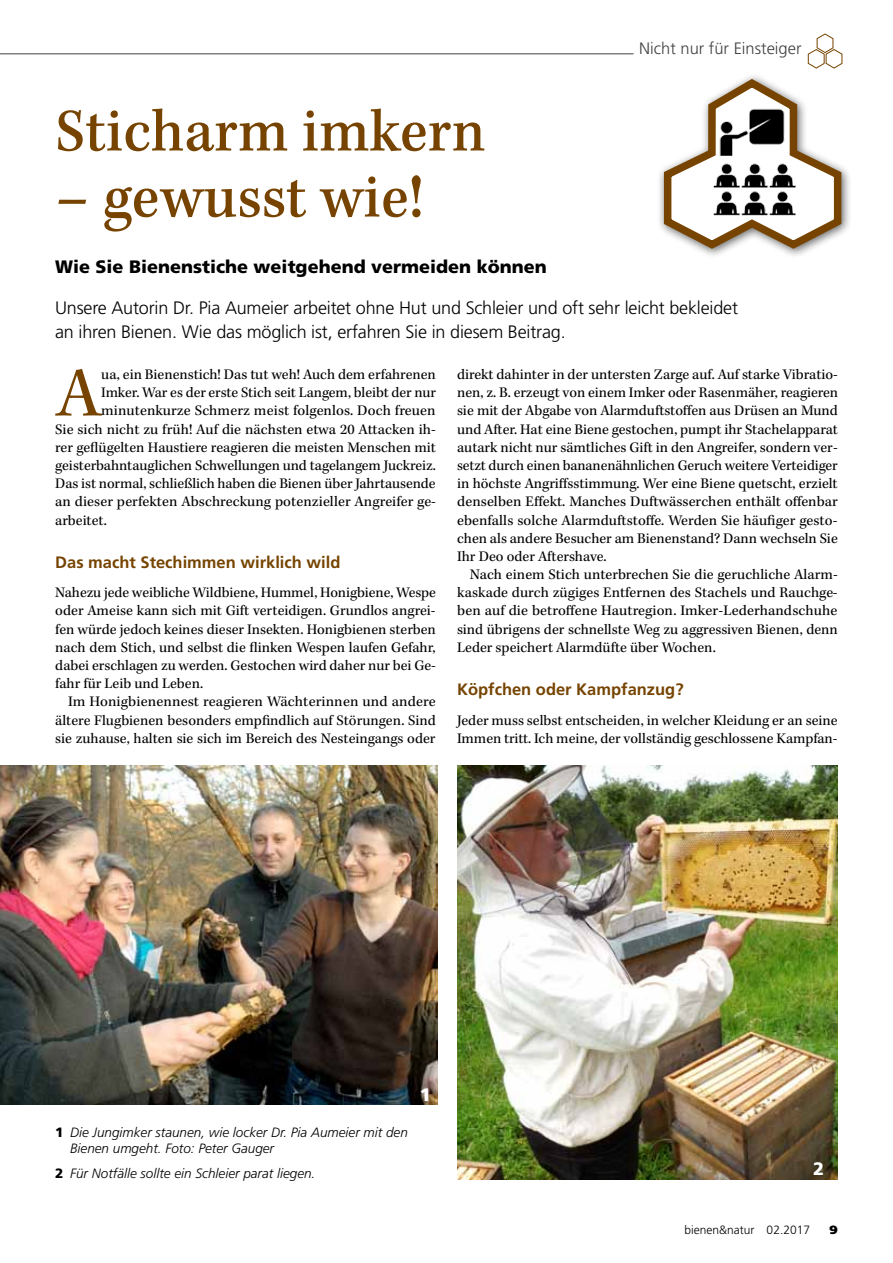
<style>
.page{position:relative;width:893px;height:1263px;background:#fff}
.page>*{position:absolute;margin:0;border:0;box-sizing:border-box;transform-origin:0 0}
.t1{font:72.3px "Kepler Std";color:#764400}
.t2{font:63px "Kepler Std Medium Scn Capt";color:#764400}
.t3{font:300 18px/24px "Frutiger LT Std";letter-spacing:-.01em;color:#000}
.t4{font:900 18px "Frutiger LT Std";color:#000}
.t5{font:900 18px "Frutiger LT Std";color:#fff}
.t6{font:700 16.5px "Frutiger LT Std";color:#764400}
.t7{font:300 16.5px "Frutiger LT Std";color:#414042}
.t8{font:15px/18.1px "Kepler Std";color:#000;text-align:justify}
.t9{font:italic 300 13.5px/16.5px "Frutiger LT Std";color:#000}
.t10{font:300 12px "Frutiger LT Std";color:#000}
.t11{font:900 12px "Frutiger LT Std";color:#000}
.s1{font-weight:900;font-style:normal}
</style>
<div class="page">
<div style="left:656px;top:72px;width:196px;height:187px;background:#000;opacity:.6"></div>
<svg style="left:660px;top:33px;width:185px;height:220px"></svg>
<img style="left:719px;top:109px;width:68px;height:46px">
<img style="left:708px;top:162px;width:89px;height:54px">
<hr style="left:0;top:53px;width:634px;height:1px;background:#414042">
<img style="left:0;top:766px;width:438px;height:338px">
<img style="left:457px;top:766px;width:381px;height:413px">
<p class="t7" style="left:639px;top:39px;width:164px">Nicht nur für Einsteiger</p>
<h2 class="t2" style="left:55px;top:96px;width:432px">Sticharm imkern</h2>
<h2 class="t2" style="left:55px;top:162px;width:370px">– gewusst wie!</h2>
<p class="t4" style="left:55px;top:255px;width:493px">Wie Sie Bienenstiche weitgehend vermeiden können</p>
<p class="t3" style="left:55px;top:296px;width:684px">Unsere Autorin Dr. Pia Aumeier arbeitet ohne Hut und Schleier und oft sehr leicht bekleidet an ihren Bienen. Wie das möglich ist, erfahren Sie in diesem Beitrag.</p>
<h1 class="t1" style="left:56px;top:352px;width:47px">A</h1>
<p class="t8" style="left:101px;top:366px;width:336px">ua, ein Bienenstich! Das tut weh! Auch dem erfahrenen</p>
<p class="t8" style="left:457px;top:366px;width:382px">direkt dahinter in der untersten Zarge auf. Auf starke Vibratio&shy;nen, z. B. erzeugt von einem Imker oder Rasenmäher, reagieren sie mit der Abgabe von Alarmduftstoffen aus Drüsen an Mund und After. Hat eine Biene gestochen, pumpt ihr Stachelapparat autark nicht nur sämtliches Gift in den Angreifer, sondern ver&shy;setzt durch einen bananenähnlichen Geruch weitere Verteidiger in höchste Angriffsstimmung. Wer eine Biene quetscht, erzielt denselben Effekt. Manches Duftwässerchen enthält offenbar ebenfalls solche Alarmduftstoffe. Werden Sie häufiger gesto&shy;chen als andere Besucher am Bienenstand? Dann wechseln Sie Ihr Deo oder Aftershave.</p>
<p class="t8" style="left:457px;top:566px;width:382px;text-indent:13px">Nach einem Stich unterbrechen Sie die geruchliche Alarm&shy;kaskade durch zügiges Entfernen des Stachels und Rauchge&shy;ben auf die betroffene Hautregion. Imker-Lederhandschuhe sind übrigens der schnellste Weg zu aggressiven Bienen, denn Leder speichert Alarmdüfte über Wochen.</p>
<p class="t6" style="left:457px;top:680px;width:228px">Köpfchen oder Kampfanzug?</p>
<p class="t8" style="left:457px;top:711px;width:382px">Jeder muss selbst entscheiden, in welcher Kleidung er an seine<br>Immen tritt. Ich meine, der vollständig geschlossene Kampfan-</p>
<p class="t8" style="left:101px;top:384px;width:336px">Imker. War es der erste Stich seit Langem, bleibt der nur</p>
<p class="t8" style="left:101px;top:402px;width:336px">minutenkurze Schmerz meist folgenlos. Doch freuen</p>
<p class="t8" style="left:55px;top:420px;width:382px">Sie sich nicht zu früh! Auf die nächsten etwa 20 Attacken ih-</p>
<p class="t8" style="left:55px;top:439px;width:382px">rer geflügelten Haustiere reagieren die meisten Menschen mit</p>
<p class="t8" style="left:55px;top:457px;width:382px">geisterbahntauglichen Schwellungen und tagelangem Juckreiz.</p>
<p class="t8" style="left:55px;top:475px;width:382px">Das ist normal, schließlich haben die Bienen über Jahrtausende</p>
<p class="t8" style="left:55px;top:493px;width:382px">an dieser perfekten Abschreckung potenzieller Angreifer ge-</p>
<p class="t8" style="left:55px;top:511px;width:53px">arbeitet.</p>
<p class="t6" style="left:55px;top:553px;width:287px">Das macht Stechimmen wirklich wild</p>
<p class="t8" style="left:55px;top:584px;width:382px">Nahezu jede weibliche Wildbiene, Hummel, Honigbiene, Wespe oder Ameise kann sich mit Gift verteidigen. Grundlos angrei&shy;fen würde jedoch keines dieser Insekten. Honigbienen sterben nach dem Stich, und selbst die flinken Wespen laufen Gefahr, dabei erschlagen zu werden. Gestochen wird daher nur bei Ge&shy;fahr für Leib und Leben.</p>
<p class="t8" style="left:55px;top:693px;width:382px;text-indent:13px">Im Honigbienennest reagieren Wächterinnen und andere ältere Flugbienen besonders empfindlich auf Störungen. Sind sie zuhause, halten sie sich im Bereich des Nesteingangs oder</p>
<p class="t9" style="left:70px;top:1124px;width:339px;text-indent:-15px"><span class="s1">1</span> Die Jungimker staunen, wie locker Dr. Pia Aumeier mit den<br>Bienen umgeht. Foto: Peter Gauger</p>
<p class="t9" style="left:55px;top:1165px;width:262px"><span class="s1">2</span> Für Notfälle sollte ein Schleier parat liegen.</p>
<p class="t5" style="left:420px;top:1084px;width:13px">1</p>
<p class="t5" style="left:813px;top:1158px;width:13px">2</p>
<p class="t10" style="left:685px;top:1223px;width:127px">bienen&amp;natur 02.2017</p>
<p class="t11" style="left:829px;top:1222px;width:10px">9</p>
</div>
